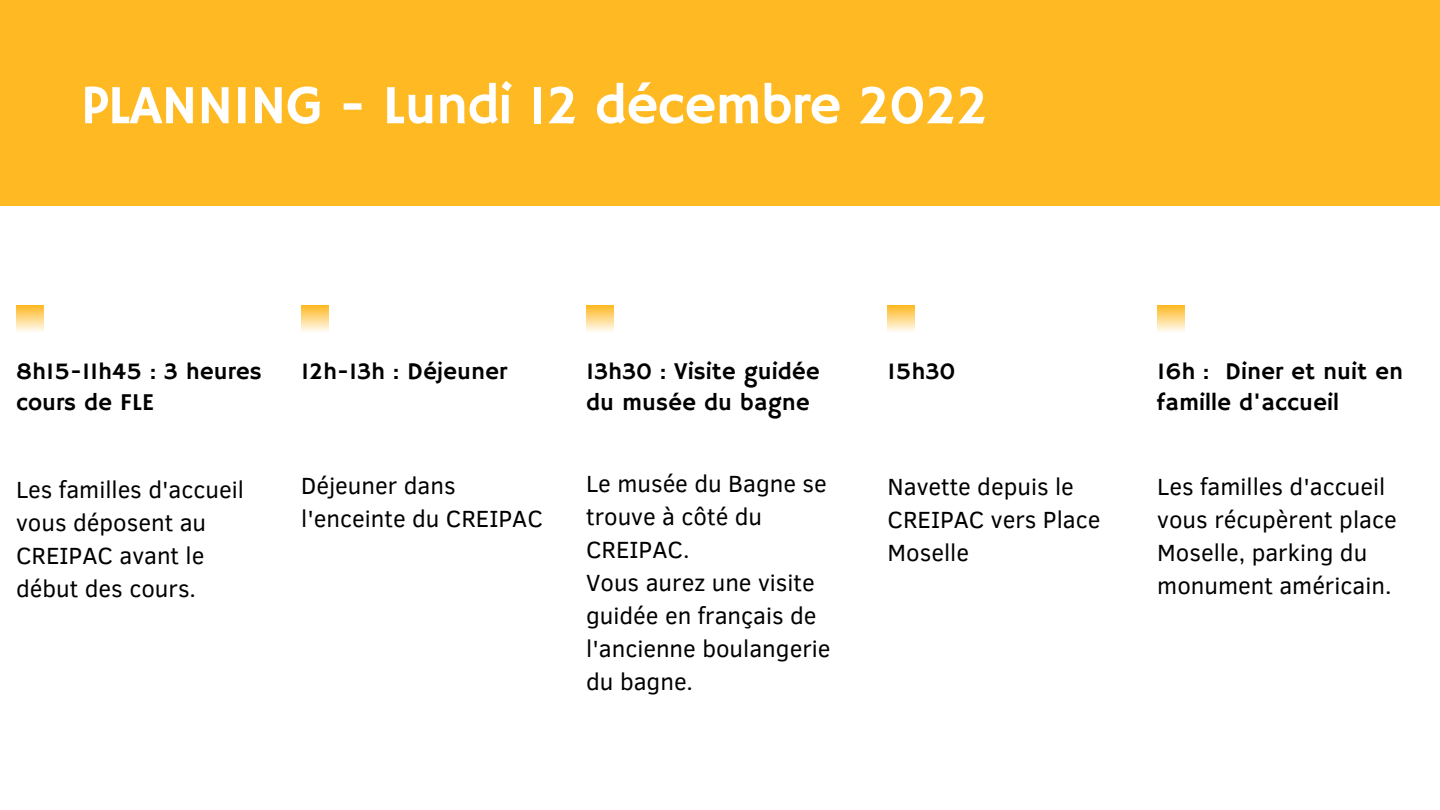
<style>
.page{position:relative;width:1440px;height:810px;background:#fff}
.page>*{position:absolute;margin:0;border:0;box-sizing:border-box;transform-origin:0 0}
.t1{font:55.5px "Hammersmith One";letter-spacing:-.02em;color:#fff}
.t2{font:24px/33px "Clear Sans";color:#000}
.t3{font:24px/30.8px "Hammersmith One";color:#000}
</style>
<div class="page">
<div style="left:0;top:0;width:1440px;height:206px;background:#ffb923"></div>
<svg style="left:16px;top:305px;width:27px;height:27px"></svg>
<svg style="left:586px;top:305px;width:27px;height:27px"></svg>
<svg style="left:301px;top:305px;width:27px;height:27px"></svg>
<svg style="left:888px;top:305px;width:27px;height:27px"></svg>
<svg style="left:1157px;top:305px;width:27px;height:27px"></svg>
<h1 class="t1" style="left:81px;top:73px;width:909px">PLANNING - Lundi 12 décembre 2022</h1>
<p class="t3" style="left:16px;top:357px;width:247px">8h15-11h45 : 3 heures cours de FLE</p>
<p class="t2" style="left:16px;top:472px;width:229px">Les familles d'accueil vous déposent au<br>CREIPAC avant le début des cours.</p>
<p class="t3" style="left:301px;top:357px;width:207px">12h-13h : Déjeuner</p>
<p class="t2" style="left:301px;top:467px;width:243px">Déjeuner dans l'enceinte du CREIPAC</p>
<p class="t3" style="left:586px;top:357px;width:235px">13h30 : Visite guidée du musée du bagne</p>
<p class="t2" style="left:586px;top:466px;width:246px">Le musée du Bagne se trouve à côté du<br>CREIPAC.<br>Vous aurez une visite guidée en français de l'ancienne boulangerie du bagne.</p>
<p class="t3" style="left:888px;top:357px;width:69px">15h30</p>
<p class="t2" style="left:888px;top:469px;width:214px">Navette depuis le<br>CREIPAC vers Place<br>Moselle</p>
<p class="t3" style="left:1157px;top:357px;width:247px">16h : Diner et nuit en famille d'accueil</p>
<p class="t2" style="left:1157px;top:469px;width:241px">Les familles d'accueil vous récupèrent place<br>Moselle, parking du monument américain.</p>
</div>
